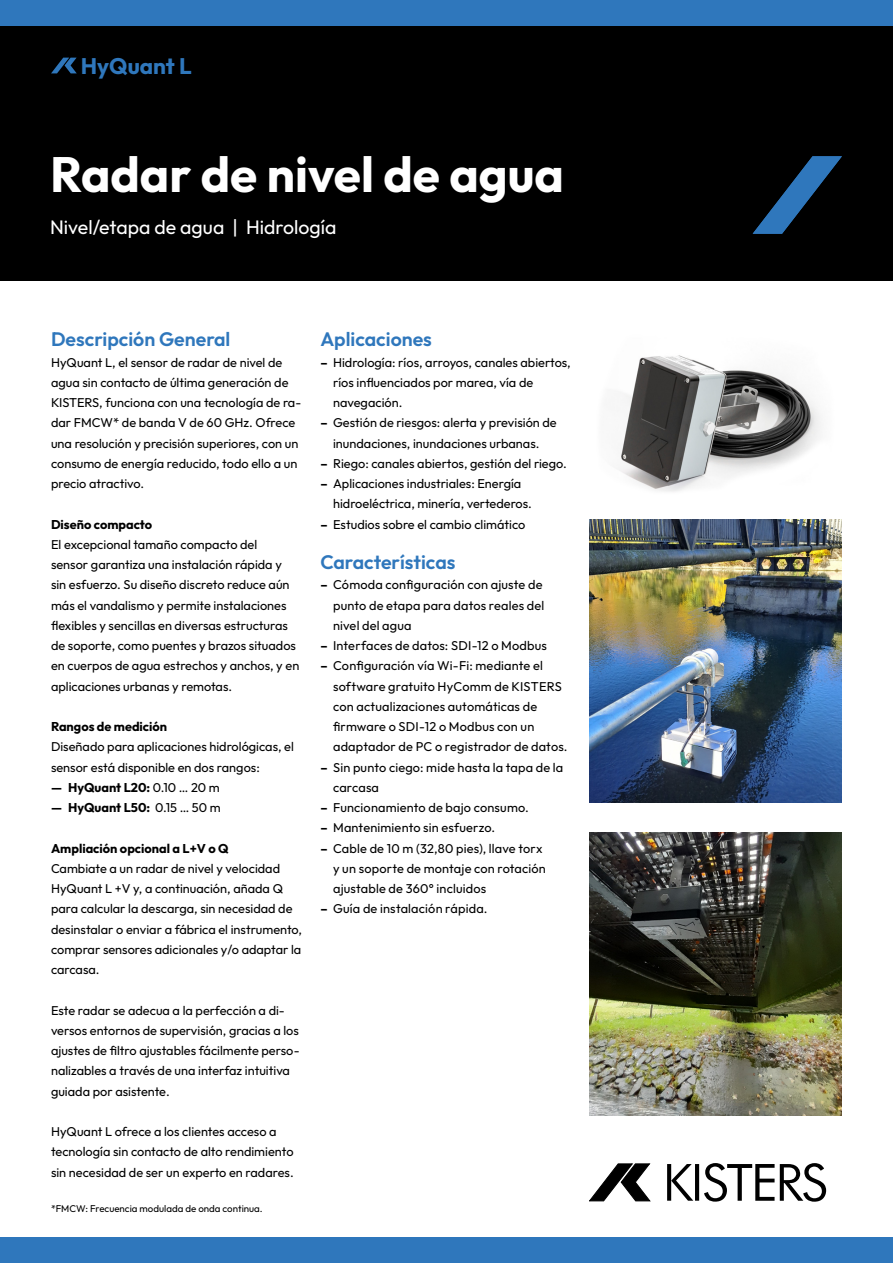
<style>
.page{position:relative;width:893px;height:1263px;background:#fff}
.page>*{position:absolute;margin:0;border:0;box-sizing:border-box;transform-origin:0 0}
.t1{font:700 49.5px "Outfit";color:#fff}
.t2{font:700 22.5px "Outfit";color:#2f77bc}
.t3{font:600 19.5px "Outfit";color:#2f77bc}
.t4{font:19.5px "Outfit";color:#fff}
.t5{font:12.75px/20.2px "Outfit";color:#000}
.t6{font:700 12.75px "Outfit";color:#000}
.t7{font:9.75px "Outfit";color:#000}
.s1{font-weight:400}
.s2{font-weight:700}
</style>
<div class="page">
<img style="left:590px;top:832px;width:252px;height:283px">
<img style="left:590px;top:519px;width:252px;height:283px">
<img style="left:619px;top:355px;width:202px;height:137px">
<div style="left:0;top:26px;width:893px;height:255px;background:#000"></div>
<svg style="left:667px;top:1164px;width:4px;height:37px"></svg>
<svg style="left:671px;top:1164px;width:22px;height:37px"></svg>
<hr style="left:695px;top:1164px;width:4px;height:37px;background:#000">
<svg style="left:704px;top:1163px;width:122px;height:39px"></svg>
<svg style="left:589px;top:1163px;width:61px;height:38px"></svg>
<div style="left:0;top:0;width:893px;height:26px;background:#2f77bc"></div>
<div style="left:0;top:1237px;width:893px;height:26px;background:#2f77bc"></div>
<svg style="left:51px;top:58px;width:26px;height:15px"></svg>
<svg style="left:753px;top:156px;width:89px;height:78px"></svg>
<h2 class="t2" style="left:81px;top:53px;width:112px">HyQuant L</h2>
<h1 class="t1" style="left:50px;top:146px;width:515px">Radar de nivel de agua</h1>
<h3 class="t4" style="left:50px;top:214px;width:288px">Nivel/etapa de agua | Hidrología</h3>
<h3 class="t3" style="left:51px;top:328px;width:181px">Descripción General</h3>
<p class="t5" style="left:51px;top:352px;width:252px">HyQuant L, el sensor de radar de nivel de agua sin contacto de última generación de KISTERS, funciona con una tecnología de ra&shy;dar FMCW* de banda V de 60 GHz. Ofrece una resolución y precisión superiores, con un consumo de energía reducido, todo ello a un precio atractivo.</p>
<p class="t6" style="left:51px;top:517px;width:103px">Diseño compacto</p>
<p class="t5" style="left:51px;top:535px;width:250px">El excepcional tamaño compacto del<br>sensor garantiza una instalación rápida y sin esfuerzo. Su diseño discreto reduce aún más el vandalismo y permite instalaciones flexibles y sencillas en diversas estructuras de soporte, como puentes y brazos situados en cuerpos de agua estrechos y anchos, y en aplicaciones urbanas y remotas.</p>
<p class="t6" style="left:51px;top:719px;width:118px">Rangos de medición</p>
<p class="t5" style="left:51px;top:737px;width:244px">Diseñado para aplicaciones hidrológicas, el sensor está disponible en dos rangos:</p>
<p class="t6" style="left:51px;top:780px;width:170px">— HyQuant L20: <span class="s1">0.10 … 20 m</span></p>
<p class="t6" style="left:51px;top:800px;width:171px">— HyQuant L50: <span class="s1">0.15 … 50 m</span></p>
<p class="t6" style="left:51px;top:841px;width:179px">Ampliación opcional a L+V o Q</p>
<p class="t5" style="left:51px;top:859px;width:253px">Cambiate a un radar de nivel y velocidad HyQuant L +V y, a continuación, añada Q para calcular la descarga, sin necesidad de desinstalar o enviar a fábrica el instrumento, comprar sensores adicionales y/o adaptar la carcasa.</p>
<p class="t5" style="left:51px;top:1000px;width:250px">Este radar se adecua a la perfección a di&shy;versos entornos de supervisión, gracias a los ajustes de filtro ajustables fácilmente perso&shy;nalizables a través de una interfaz intuitiva guiada por asistente.</p>
<p class="t5" style="left:51px;top:1122px;width:244px">HyQuant L ofrece a los clientes acceso a tecnología sin contacto de alto rendimiento sin necesidad de ser un experto en radares.</p>
<p class="t7" style="left:51px;top:1202px;width:213px">*FMCW: Frecuencia modulada de onda continua.</p>
<h3 class="t3" style="left:320px;top:328px;width:113px">Aplicaciones</h3>
<p class="t5" style="left:333px;top:352px;width:239px;text-indent:-13px"><span class="s2">–</span> Hidrología: ríos, arroyos, canales abiertos, ríos influenciados por marea, vía de navegación.</p>
<p class="t5" style="left:320px;top:413px;width:238px;text-align:center"><span class="s2">–</span> Gestión de riesgos: alerta y previsión de inundaciones, inundaciones urbanas.</p>
<p class="t5" style="left:320px;top:454px;width:248px"><span class="s2">–</span> Riego: canales abiertos, gestión del riego.</p>
<p class="t5" style="left:333px;top:474px;width:200px;text-indent:-13px"><span class="s2">–</span> Aplicaciones industriales: Energía hidroeléctrica, minería, vertederos.</p>
<p class="t5" style="left:320px;top:514px;width:207px"><span class="s2">–</span> Estudios sobre el cambio climático</p>
<h3 class="t3" style="left:320px;top:551px;width:137px">Características</h3>
<p class="t5" style="left:333px;top:575px;width:213px;text-indent:-13px"><span class="s2">–</span> Cómoda configuración con ajuste de punto de etapa para datos reales del nivel del agua</p>
<p class="t5" style="left:320px;top:636px;width:228px"><span class="s2">–</span> Interfaces de datos: SDI-12 o Modbus</p>
<p class="t5" style="left:333px;top:656px;width:236px;text-indent:-13px"><span class="s2">–</span> Configuración vía Wi-Fi: mediante el software gratuito HyComm de KISTERS con actualizaciones automáticas de firmware o SDI-12 o Modbus con un adaptador de PC o registrador de datos.</p>
<p class="t5" style="left:333px;top:757px;width:232px;text-indent:-13px"><span class="s2">–</span> Sin punto ciego: mide hasta la tapa de la carcasa</p>
<p class="t5" style="left:320px;top:798px;width:210px"><span class="s2">–</span> Funcionamiento de bajo consumo.</p>
<p class="t5" style="left:320px;top:818px;width:176px"><span class="s2">–</span> Mantenimiento sin esfuerzo.</p>
<p class="t5" style="left:333px;top:838px;width:214px;text-indent:-13px"><span class="s2">–</span> Cable de 10 m (32,80 pies), llave torx y un soporte de montaje con rotación ajustable de 360° incluidos</p>
<p class="t5" style="left:320px;top:899px;width:169px"><span class="s2">–</span> Guía de instalación rápida.</p>
</div>
